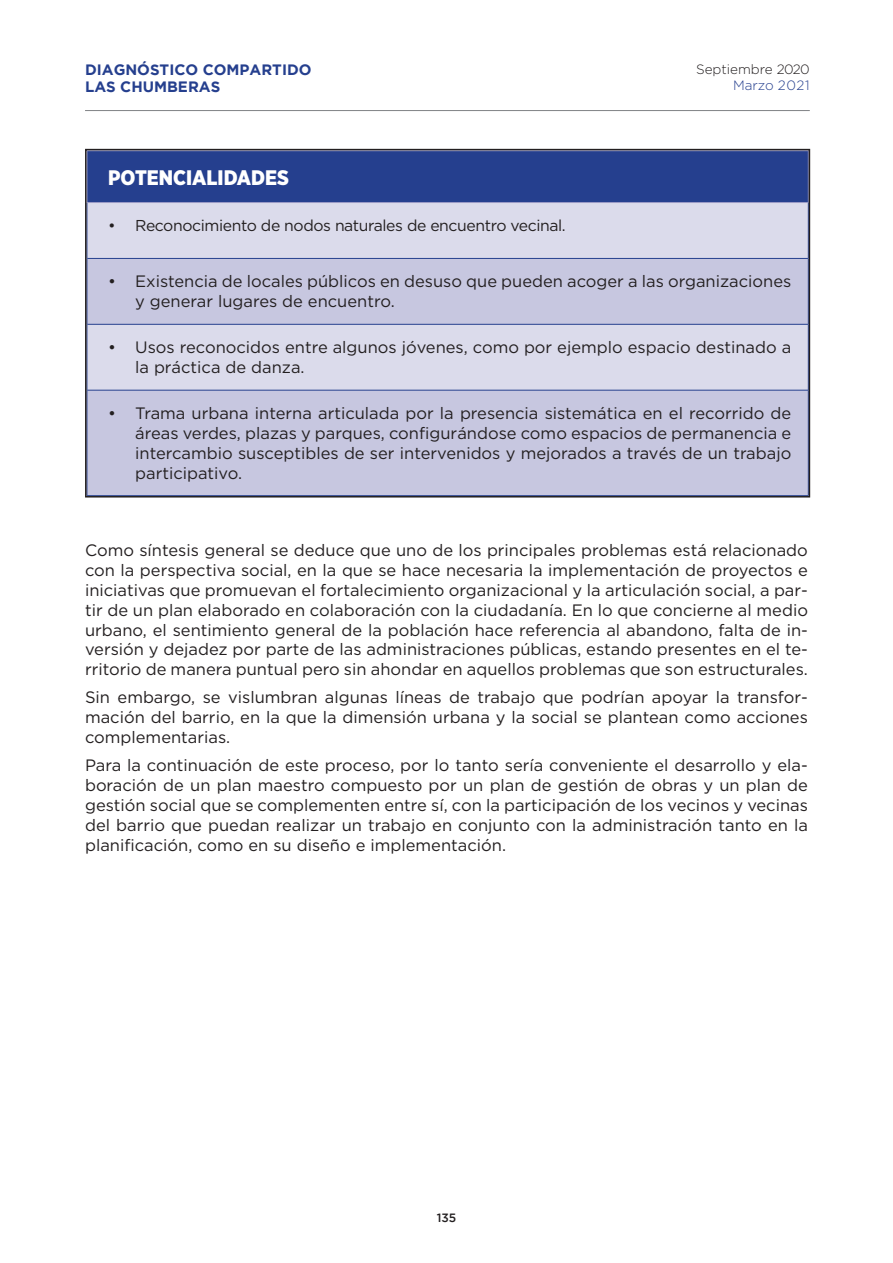
<style>
.page{position:relative;width:893px;height:1263px;background:#fff}
.page>*{position:absolute;margin:0;border:0;box-sizing:border-box;transform-origin:0 0}
.t1{font:900 21px "Gotham Narrow";color:#fff}
.t2{font:16.5px/19.8px "Gotham";color:#231f20;text-align:justify}
.t3{font:15.75px "Gotham";letter-spacing:-.025em;color:#231f20}
.t4{font:700 15px/16.5px "Gotham";color:#253f8e}
.t5{font:300 13.5px "Gotham";color:#231f20}
.t6{font:300 13.5px "Gotham";color:#253f8e}
.t7{font:500 12px "Gotham";color:#231f20}
</style>
<div class="page">
<hr style="left:85px;top:110px;width:725px;height:1px;background:#808285">
<div style="left:87px;top:151px;width:721px;height:51px;background:#253f8e"></div>
<div style="left:88px;top:203px;width:719px;height:55px;background:#dbdbeb"></div>
<svg style="left:88px;top:259px;width:719px;height:235px;background:#cccce2"></svg>
<hr style="left:87px;top:258px;width:721px;height:1px;background:#253f8e">
<hr style="left:87px;top:324px;width:721px;height:1px;background:#253f8e">
<hr style="left:87px;top:390px;width:721px;height:1px;background:#253f8e">
<hr style="left:87px;top:202px;width:722px;height:1px;background:#9b9bc6">
<div style="left:85px;top:149px;width:725px;height:348px;border:2px solid #231f20"></div>
<p class="t4" style="left:85px;top:61px;width:228px">DIAGNÓSTICO COMPARTIDO<br>LAS CHUMBERAS</p>
<p class="t5" style="left:696px;top:62px;width:115px">Septiembre 2020</p>
<p class="t6" style="left:733px;top:78px;width:78px">Marzo 2021</p>
<p class="t1" style="left:108px;top:164px;width:182px">POTENCIALIDADES</p>
<p class="t3" style="left:108px;top:217px;width:459px">• Reconocimiento de nodos naturales de encuentro vecinal.</p>
<p class="t2" style="left:135px;top:271px;width:658px;text-indent:-27px">• Existencia de locales públicos en desuso que pueden acoger a las organizaciones y generar lugares de encuentro.</p>
<p class="t2" style="left:135px;top:337px;width:658px;text-indent:-27px">• Usos reconocidos entre algunos jóvenes, como por ejemplo espacio destinado a la práctica de danza.</p>
<p class="t2" style="left:135px;top:403px;width:658px;text-indent:-27px">• Trama urbana interna articulada por la presencia sistemática en el recorrido de áreas verdes, plazas y parques, configurándose como espacios de permanencia e intercambio susceptibles de ser intervenidos y mejorados a través de un trabajo participativo.</p>
<p class="t2" style="left:85px;top:540px;width:724px">Como síntesis general se deduce que uno de los principales problemas está relacionado con la perspectiva social, en la que se hace necesaria la implementación de proyectos e iniciativas que promuevan el fortalecimiento organizacional y la articulación social, a par&shy;tir de un plan elaborado en colaboración con la ciudadanía. En lo que concierne al medio urbano, el sentimiento general de la población hace referencia al abandono, falta de in&shy;versión y dejadez por parte de las administraciones públicas, estando presentes en el te&shy;rritorio de manera puntual pero sin ahondar en aquellos problemas que son estructurales.</p>
<p class="t2" style="left:85px;top:687px;width:724px">Sin embargo, se vislumbran algunas líneas de trabajo que podrían apoyar la transfor&shy;mación del barrio, en la que la dimensión urbana y la social se plantean como acciones complementarias.</p>
<p class="t2" style="left:85px;top:755px;width:724px">Para la continuación de este proceso, por lo tanto sería conveniente el desarrollo y ela&shy;boración de un plan maestro compuesto por un plan de gestión de obras y un plan de gestión social que se complementen entre sí, con la participación de los vecinos y vecinas del barrio que puedan realizar un trabajo en conjunto con la administración tanto en la planificación, como en su diseño e implementación.</p>
<p class="t7" style="left:437px;top:1211px;width:21px">135</p>
</div>
